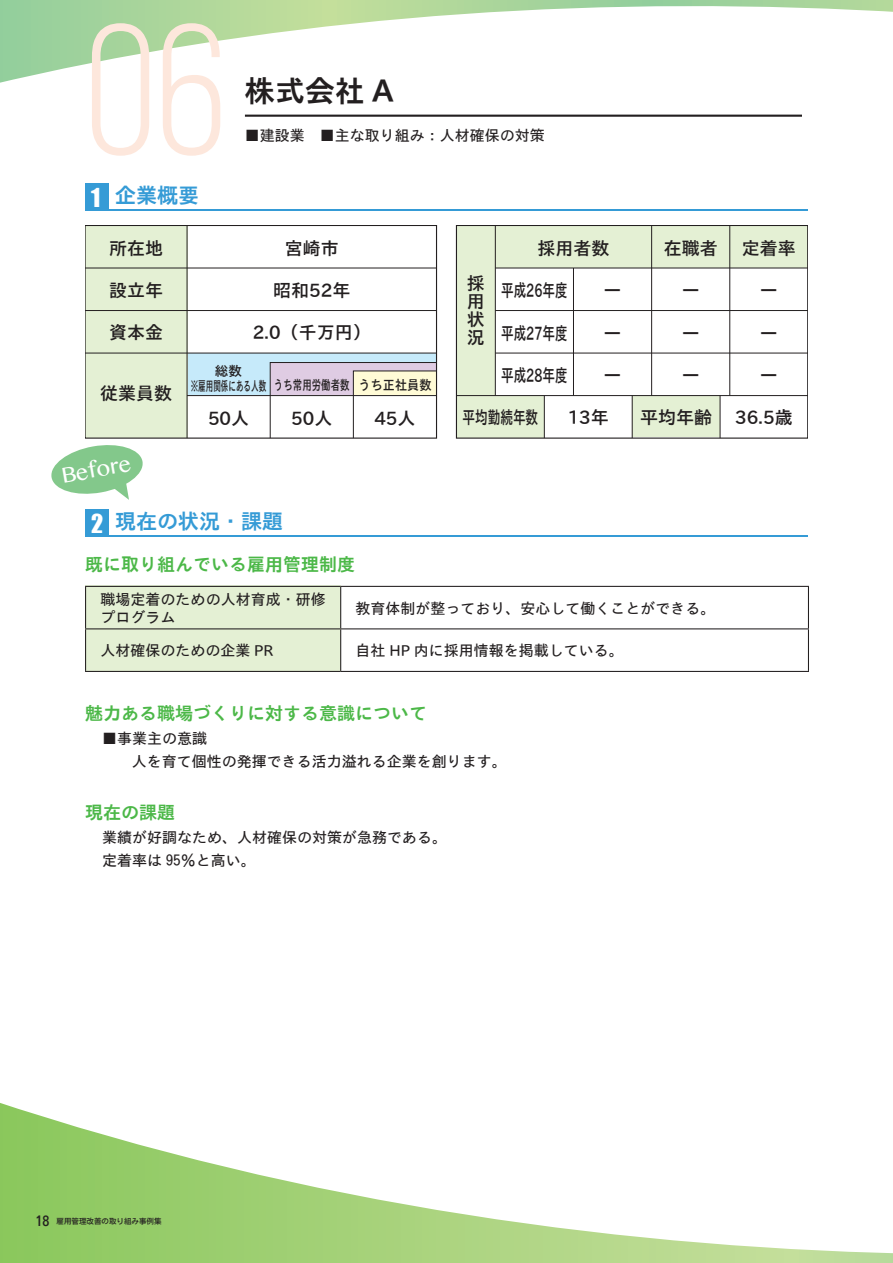
<style>
.page{position:relative;width:893px;height:1263px;background:#fff}
.page>*{position:absolute;margin:0;border:0;box-sizing:border-box;transform-origin:0 0}
.t1{font:186px "Bebas Neue";color:#fde7dc}
.t2{font:30px "TB Goth B 90 msp RKSJ H";color:#231f20}
.t3{font:24px "Impact";color:#fff}
.t4{font:21.6px "Lao MN";color:#fff}
.t5{font:21px "TB Goth B 90 msp RKSJ H";color:#359bd6}
.t6{font:18px/18px "TB Goth DB 90 msp RKSJ H";color:#231f20;text-align:justify}
.t7{font:18px "TB Goth B 90 msp RKSJ H";color:#4cb848}
.t8{font:18px "TB Goth DB 90 msp RKSJ H";color:#231f20;scale:.7 1}
.t9{font:15px/18px "TB Goth M 90 msp RKSJ H";color:#231f20}
.t10{font:15px/22.5px "TB Goth M 90 ms RKSJ H";color:#231f20}
.t11{font:13.5px/14.5px "TB Goth DB 90 msp RKSJ H";color:#231f20}
.t12{font:7.5px "Motoya Cedar W4 90 msp RKSJ H";color:#231f20}
.s1{font-size:13.8px}
</style>
<div class="page">
<svg style="left:0;top:0;width:893px;height:117px"></svg>
<svg style="left:0;top:1103px;width:893px;height:160px"></svg>
<div style="left:85px;top:586px;width:255px;height:86px;background:#e4f0d4"></div>
<hr style="left:85px;top:535px;width:723px;height:2px;background:#359bd6">
<hr style="left:85px;top:209px;width:723px;height:1px;background:#359bd6">
<hr style="left:245px;top:115px;width:557px;height:2px;background:#231f20">
<svg style="left:51px;top:445px;width:92px;height:55px"></svg>
<div style="left:85px;top:509px;width:24px;height:28px;background:#359bd6"></div>
<div style="left:85px;top:183px;width:24px;height:27px;background:#359bd6"></div>
<div style="left:456px;top:396px;width:88px;height:42px;background:#e4f0d4"></div>
<div style="left:632px;top:396px;width:88px;height:41px;background:#e4f0d4"></div>
<div style="left:495px;top:225px;width:313px;height:43px;background:#e4f0d4"></div>
<div style="left:456px;top:225px;width:39px;height:170px;background:#e4f0d4"></div>
<div style="left:85px;top:225px;width:102px;height:213px;background:#e4f0d4"></div>
<div style="left:456px;top:225px;width:352px;height:213px;border:1px solid #231f20"></div>
<hr style="left:495px;top:268px;width:313px;height:1px;background:#231f20">
<hr style="left:495px;top:310px;width:313px;height:1px;background:#231f20">
<hr style="left:495px;top:353px;width:313px;height:1px;background:#231f20">
<hr style="left:456px;top:395px;width:352px;height:1px;background:#231f20">
<div style="left:85px;top:225px;width:352px;height:213px;border:1px solid #231f20"></div>
<hr style="left:85px;top:268px;width:351px;height:1px;background:#231f20">
<hr style="left:85px;top:310px;width:351px;height:1px;background:#231f20">
<hr style="left:85px;top:353px;width:351px;height:1px;background:#231f20">
<hr style="left:187px;top:225px;width:1px;height:213px;background:#231f20">
<hr style="left:495px;top:225px;width:1px;height:171px;background:#231f20">
<hr style="left:573px;top:268px;width:1px;height:128px;background:#231f20">
<hr style="left:651px;top:225px;width:1px;height:171px;background:#231f20">
<hr style="left:729px;top:225px;width:1px;height:171px;background:#231f20">
<hr style="left:807px;top:225px;width:1px;height:213px;background:#231f20">
<svg style="left:187px;top:353px;width:250px;height:85px"></svg>
<hr style="left:544px;top:396px;width:1px;height:42px;background:#231f20">
<hr style="left:632px;top:396px;width:1px;height:42px;background:#231f20">
<hr style="left:720px;top:396px;width:1px;height:42px;background:#231f20">
<hr style="left:85px;top:586px;width:256px;height:1px;background:#231f20">
<hr style="left:85px;top:587px;width:1px;height:41px;background:#231f20">
<hr style="left:341px;top:586px;width:468px;height:1px;background:#231f20">
<hr style="left:340px;top:587px;width:1px;height:41px;background:#231f20">
<hr style="left:808px;top:587px;width:1px;height:41px;background:#231f20">
<hr style="left:85px;top:628px;width:256px;height:1px;background:#231f20">
<hr style="left:85px;top:629px;width:1px;height:42px;background:#231f20">
<hr style="left:341px;top:628px;width:468px;height:1px;background:#231f20">
<hr style="left:340px;top:629px;width:1px;height:42px;background:#231f20">
<hr style="left:808px;top:629px;width:1px;height:42px;background:#231f20">
<hr style="left:85px;top:671px;width:256px;height:1px;background:#231f20">
<hr style="left:341px;top:671px;width:468px;height:1px;background:#231f20">
<h1 class="t1" style="left:85px;top:-9px;width:143px">06</h1>
<h3 class="t3" style="left:91px;top:179px;width:11px">1</h3>
<h3 class="t5" style="left:115px;top:185px;width:86px">企業概要</h3>
<h2 class="t2" style="left:245px;top:76px;width:150px">株式会社 A</h2>
<p class="t9" style="left:245px;top:127px;width:301px">■建設業　■主な取り組み：人材確保の対策</p>
<p class="t6" style="left:109px;top:240px;width:55px">所在地</p>
<p class="t6" style="left:109px;top:282px;width:55px">設立年</p>
<p class="t6" style="left:109px;top:324px;width:55px">資本金</p>
<p class="t6" style="left:100px;top:385px;width:73px">従業員数</p>
<p class="t6" style="left:285px;top:240px;width:55px">宮崎市</p>
<p class="t6" style="left:273px;top:282px;width:79px">昭和52年</p>
<p class="t6" style="left:253px;top:324px;width:120px">2.0（千万円）</p>
<p class="t11" style="left:191px;top:364px;width:242px;text-indent:24px">総数<br>※雇用関係にある人数 うち常用労働者数 うち正社員数</p>
<p class="t6" style="left:208px;top:410px;width:43px">50人</p>
<p class="t6" style="left:291px;top:410px;width:43px">50人</p>
<p class="t6" style="left:374px;top:410px;width:43px">45人</p>
<h3 class="t4" style="left:59px;top:461px;width:72px;rotate:-10deg">Before</h3>
<h3 class="t3" style="left:91px;top:505px;width:14px">2</h3>
<h3 class="t5" style="left:115px;top:511px;width:170px">現在の状況・課題</h3>
<p class="t7" style="left:85px;top:556px;width:271px">既に取り組んでいる雇用管理制度</p>
<p class="t6" style="left:467px;top:275px;width:19px">採用状況</p>
<p class="t6" style="left:537px;top:240px;width:73px">採用者数</p>
<p class="t6" style="left:664px;top:240px;width:55px">在職者</p>
<p class="t6" style="left:742px;top:240px;width:55px">定着率</p>
<p class="t8" style="left:501px;top:281px;width:97px">平成26年度</p>
<p class="t8" style="left:501px;top:324px;width:97px">平成27年度</p>
<p class="t8" style="left:501px;top:367px;width:97px">平成28年度</p>
<p class="t6" style="left:604px;top:282px;width:19px">ー</p>
<p class="t6" style="left:682px;top:282px;width:19px">ー</p>
<p class="t6" style="left:760px;top:282px;width:19px">ー</p>
<p class="t6" style="left:604px;top:325px;width:19px">ー</p>
<p class="t6" style="left:682px;top:325px;width:19px">ー</p>
<p class="t6" style="left:760px;top:325px;width:19px">ー</p>
<p class="t6" style="left:604px;top:367px;width:19px">ー</p>
<p class="t6" style="left:682px;top:367px;width:19px">ー</p>
<p class="t6" style="left:760px;top:367px;width:19px">ー</p>
<p class="t8" style="left:463px;top:408px;width:109px">平均勤続年数</p>
<p class="t6" style="left:568px;top:409px;width:43px">13年</p>
<p class="t6" style="left:640px;top:409px;width:73px">平均年齢</p>
<p class="t6" style="left:735px;top:409px;width:59px">36.5歳</p>
<p class="t9" style="left:100px;top:591px;width:227px">職場定着のための人材育成・研修プログラム</p>
<p class="t9" style="left:356px;top:600px;width:361px">教育体制が整っており、安心して働くことができる。</p>
<p class="t9" style="left:100px;top:642px;width:174px">人材確保のための企業 PR</p>
<p class="t9" style="left:356px;top:642px;width:270px">自社 HP 内に採用情報を掲載している。</p>
<p class="t7" style="left:85px;top:704px;width:343px">魅力ある職場づくりに対する意識について</p>
<p class="t10" style="left:132px;top:728px;width:376px;text-indent:-30px">■事業主の意識<br>人を育て個性の発揮できる活力溢れる企業を創ります。</p>
<p class="t7" style="left:85px;top:803px;width:91px">現在の課題</p>
<p class="t10" style="left:102px;top:827px;width:346px">業績が好調なため、人材確保の対策が急務である。定着率は 95％と高い。</p>
<p class="t12" style="left:36px;top:1218px;width:128px"><span class="s1">18</span> 雇用管理改善の取り組み事例集</p>
</div>
